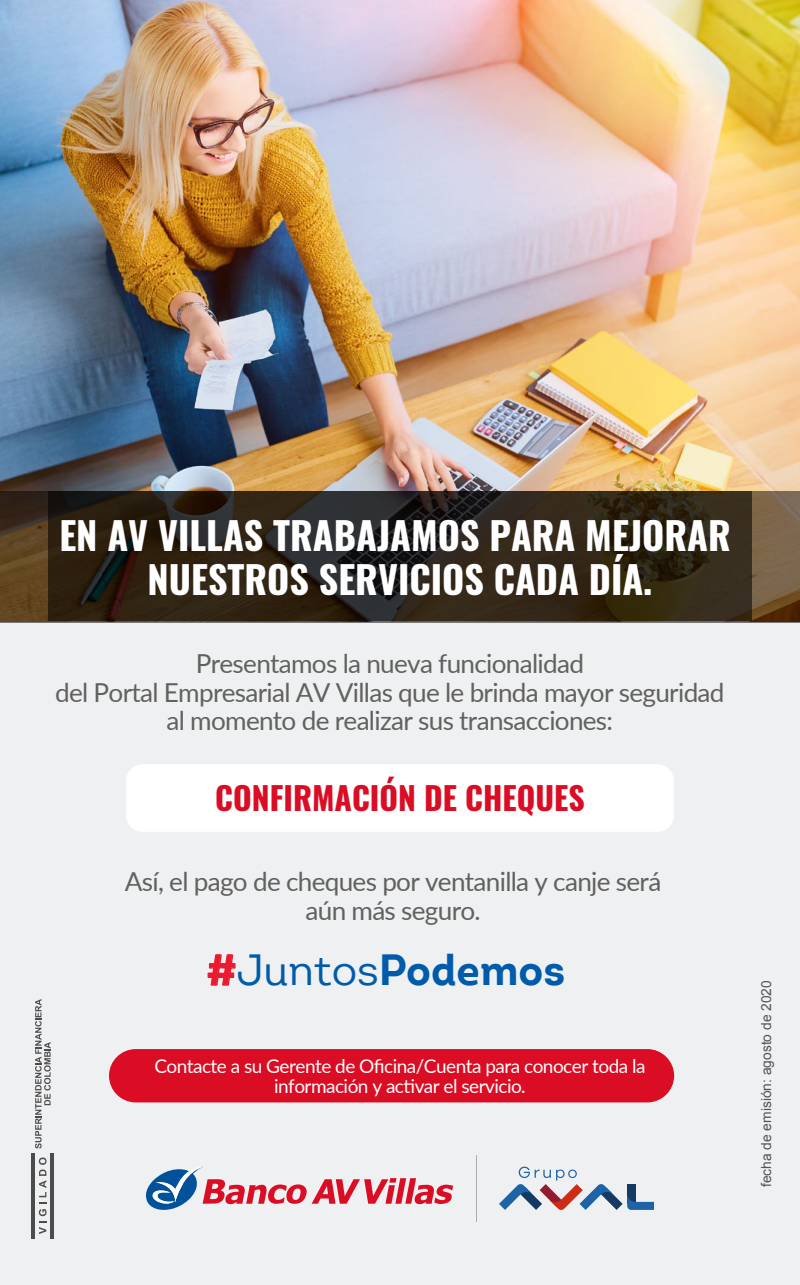
<style>
.page{position:relative;width:800px;height:1285px;background:#fff}
.page>*{position:absolute;margin:0;border:0;box-sizing:border-box;transform-origin:0 0}
.t1{font:700 42.6px "Intro";color:#005baa}
.t2{font:700 38px/43.8px "Oswald";color:#fff;text-align:center}
.t3{font:700 31.9px "Oswald";color:#da0d24}
.t4{font:26.1px/28.3px "Lato";letter-spacing:-.025em;color:#616160;text-align:center}
.t5{font:19px/20.3px "Lato";letter-spacing:-.025em;color:#fff;text-align:center}
.t6{font:13.8px "Arial";color:#545454}
.s1{color:#ea1b2f}
.s2{font-weight:400}
</style>
<div class="page">
<img style="left:0;top:0;width:800px;height:491px">
<div style="left:0;top:622px;width:800px;height:663px;background:#eff0f1"></div>
<svg style="left:35px;top:999px;width:16px;height:149px"></svg>
<svg style="left:39px;top:1157px;width:8px;height:77px"></svg>
<hr style="left:31px;top:1153px;width:4px;height:85px;background:#4d4c4c">
<hr style="left:50px;top:1153px;width:3px;height:85px;background:#4d4c4c">
<svg style="left:146px;top:1166px;width:307px;height:44px"></svg>
<hr style="left:476px;top:1155px;width:1px;height:66px;background:#aaaab0">
<svg style="left:499px;top:1166px;width:155px;height:44px"></svg>
<svg style="left:0;top:491px;width:800px;height:132px;background:#644e33"></svg>
<svg style="left:48px;top:491px;width:704px;height:129px;background:#2c2418"></svg>
<div style="left:109px;top:1049px;width:565px;height:53px;background:#da0d24;border-radius:27px"></div>
<div style="left:126px;top:764px;width:548px;height:68px;background:#fff;border-radius:16px"></div>
<svg style="left:207px;top:954px;width:29px;height:32px"></svg>
<h2 class="t2" style="left:59px;top:515px;width:673px">EN AV VILLAS TRABAJAMOS PARA MEJORAR<br>NUESTROS SERVICIOS CADA DÍA.</h2>
<p class="t4" style="left:55px;top:649px;width:671px">Presentamos la nueva funcionalidad<br>del Portal Empresarial AV Villas que le brinda mayor seguridad al momento de realizar sus transacciones:</p>
<p class="t3" style="left:215px;top:776px;width:371px">CONFIRMACIÓN DE CHEQUES</p>
<p class="t4" style="left:125px;top:866px;width:538px">Así, el pago de cheques por ventanilla y canje será aún más seguro.</p>
<h1 class="t1" style="left:207px;top:943px;width:360px"><span class="s1">#</span><span class="s2">Juntos</span>Podemos</h1>
<p class="t5" style="left:154px;top:1055px;width:493px">Contacte a su Gerente de Oficina/Cuenta para conocer toda la información y activar el servicio.</p>
<p class="t6" style="left:757px;top:1187px;width:209px;rotate:-90deg">fecha de emisión: agosto de 2020</p>
</div>
